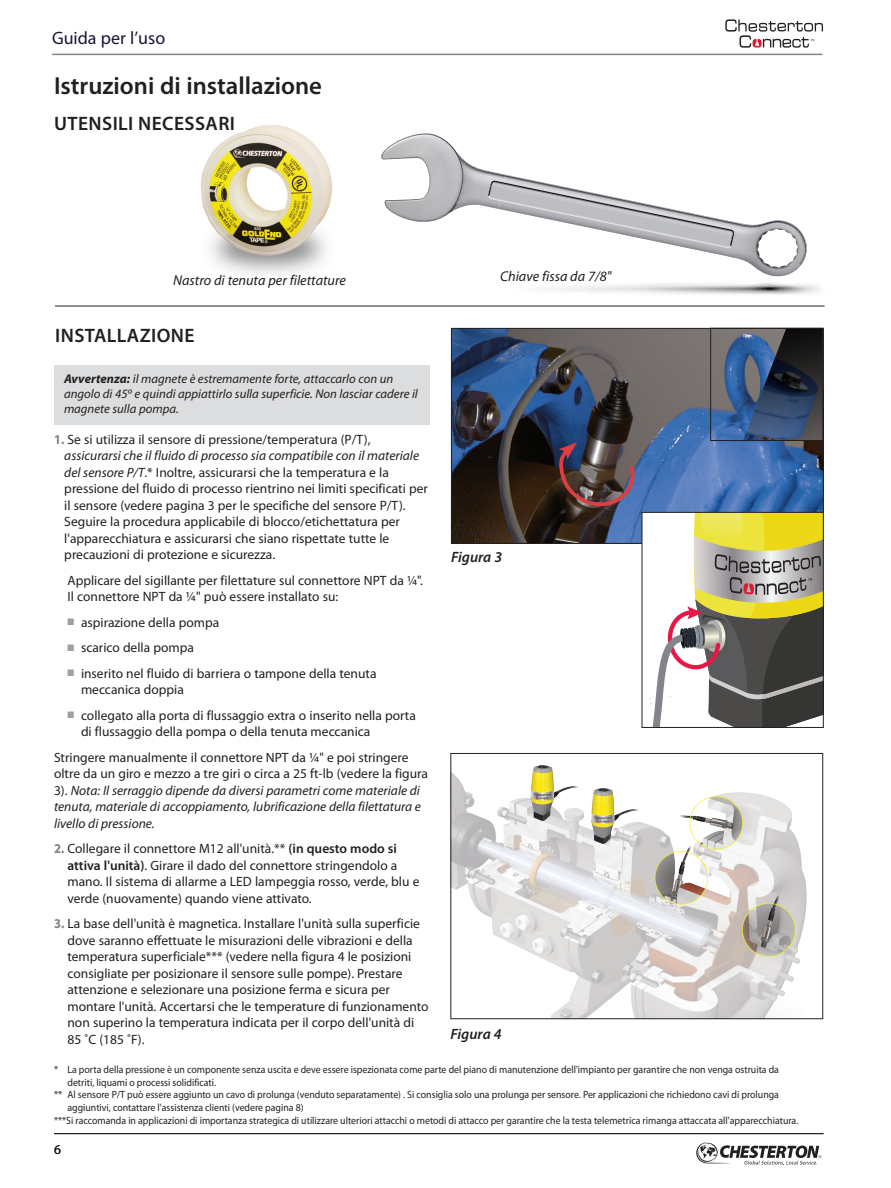
<style>
.page{position:relative;width:891px;height:1188px;background:#fff}
.page>*{position:absolute;margin:0;border:0;box-sizing:border-box;transform-origin:0 0}
.t1{font:600 24.75px "Myriad Pro";color:#231f20}
.t2{font:600 19.5px "Myriad Pro";letter-spacing:.02em;color:#231f20}
.t3{font:18px "Myriad Pro";color:#181436}
.t4{font:italic 600 15px "Myriad Pro";color:#231f20}
.t5{font:italic 14.25px "Myriad Pro";color:#231f20}
.t6{font:13.5px/16.5px "Myriad Pro";color:#231f20}
.t7{font:italic 13.5px/16.5px "Myriad Pro";color:#231f20}
.t8{font:italic 12.75px/15px "Myriad Pro";color:#231f20}
.t9{font:10.5px "Myriad Pro";color:#231f20;scale:.94 1}
.s1{font-weight:700}
.s2{font-weight:700;color:#808285}
.s3{font-style:italic}
.s4{color:#9d9fa2}
.s5{font-style:normal}
.s6{font-weight:600}
</style>
<div class="page">
<svg style="left:696px;top:1142px;width:125px;height:23px"></svg>
<hr style="left:54px;top:1133px;width:770px;height:1px;background:#231f20">
<svg style="left:725px;top:19px;width:98px;height:29px"></svg>
<svg style="left:381px;top:133px;width:439px;height:162px"></svg>
<img style="left:200px;top:125px;width:132px;height:150px">
<hr style="left:55px;top:306px;width:770px;height:1px;background:#231f20">
<img style="left:453px;top:330px;width:369px;height:212px">
<img style="left:743px;top:330px;width:78px;height:109px">
<div style="left:710px;top:328px;width:113px;height:113px;border:1px solid #231f20"></div>
<img style="left:555px;top:442px;width:79px;height:69px">
<hr style="left:52px;top:54px;width:770px;height:1px;background:#808285">
<svg style="left:644px;top:514px;width:178px;height:212px"></svg>
<div style="left:642px;top:512px;width:182px;height:216px;border:1px solid #231f20"></div>
<img style="left:452px;top:765px;width:355px;height:252px">
<div style="left:450px;top:753px;width:373px;height:266px;border:1px solid #231f20"></div>
<div style="left:54px;top:365px;width:376px;height:59px;background:#dcdddf"></div>
<h3 class="t3" style="left:52px;top:26px;width:115px">Guida per l’uso</h3>
<h1 class="t1" style="left:54px;top:70px;width:270px">Istruzioni di installazione</h1>
<h2 class="t2" style="left:54px;top:111px;width:182px">UTENSILI NECESSARI</h2>
<p class="t5" style="left:173px;top:271px;width:174px">Nastro di tenuta per filettature</p>
<p class="t5" style="left:500px;top:267px;width:112px">Chiave fissa da 7/8"</p>
<h2 class="t2" style="left:55px;top:323px;width:141px">INSTALLAZIONE</h2>
<p class="t8" style="left:64px;top:371px;width:355px"><span class="s1">Avvertenza:</span> il magnete è estremamente forte, attaccarlo con un angolo di 45º e quindi appiattirlo sulla superficie. Non lasciar cadere il magnete sulla pompa.</p>
<p class="t6" style="left:64px;top:431px;width:365px;text-indent:-10px"><span class="s2">1.</span> Se si utilizza il sensore di pressione/temperatura (P/T), <span class="s3">assicurarsi che il fluido di processo sia compatibile con il materiale del sensore P/T</span>.* Inoltre, assicurarsi che la temperatura e la pressione del fluido di processo rientrino nei limiti specificati per il sensore (vedere pagina 3 per le specifiche del sensore P/T).<br>Seguire la procedura applicabile di blocco/etichettatura per l'apparecchiatura e assicurarsi che siano rispettate tutte le precauzioni di protezione e sicurezza.</p>
<p class="t6" style="left:68px;top:572px;width:357px">Applicare del sigillante per filettature sul connettore NPT da ¼".<br>Il connettore NPT da ¼" può essere installato su:</p>
<p class="t6" style="left:68px;top:614px;width:153px"><span class="s4">■</span> aspirazione della pompa</p>
<p class="t6" style="left:68px;top:639px;width:128px"><span class="s4">■</span> scarico della pompa</p>
<p class="t6" style="left:81px;top:665px;width:297px;text-indent:-14px"><span class="s4">■</span> inserito nel fluido di barriera o tampone della tenuta meccanica doppia</p>
<p class="t6" style="left:81px;top:707px;width:336px;text-indent:-14px"><span class="s4">■</span> collegato alla porta di flussaggio extra o inserito nella porta di flussaggio della pompa o della tenuta meccanica</p>
<p class="t7" style="left:54px;top:749px;width:376px"><span class="s5">Stringere manualmente il connettore NPT da ¼" e poi stringere oltre da un giro e mezzo a tre giri o circa a 25 ft-lb (vedere la figura 3).</span> Nota: Il serraggio dipende da diversi parametri come materiale di tenuta, materiale di accoppiamento, lubrificazione della filettatura e livello di pressione.</p>
<p class="t6" style="left:67px;top:840px;width:354px;text-indent:-13px"><span class="s2">2.</span> Collegare il connettore M12 all'unità.** <span class="s6">(in questo modo si attiva l'unità)</span>. Girare il dado del connettore stringendolo a mano. Il sistema di allarme a LED lampeggia rosso, verde, blu e verde (nuovamente) quando viene attivato.</p>
<p class="t6" style="left:67px;top:915px;width:363px;text-indent:-13px"><span class="s2">3.</span> La base dell'unità è magnetica. Installare l'unità sulla superficie dove saranno effettuate le misurazioni delle vibrazioni e della temperatura superficiale*** (vedere nella figura 4 le posizioni consigliate per posizionare il sensore sulle pompe). Prestare attenzione e selezionare una posizione ferma e sicura per montare l'unità. Accertarsi che le temperature di funzionamento non superino la temperatura indicata per il corpo dell'unità di 85 ˚C (185 ˚F).</p>
<p class="t4" style="left:451px;top:547px;width:53px">Figura 3</p>
<p class="t4" style="left:450px;top:1024px;width:53px">Figura 4</p>
<p class="t9" style="left:54px;top:1063px;width:773px">* La porta della pressione è un componente senza uscita e deve essere ispezionata come parte del piano di manutenzione dell'impianto per garantire che non venga ostruita da</p>
<p class="t9" style="left:68px;top:1076px;width:160px">detriti, liquami o processi solidificati.</p>
<p class="t9" style="left:54px;top:1088px;width:773px">** Al sensore P/T può essere aggiunto un cavo di prolunga (venduto separatamente) . Si consiglia solo una prolunga per sensore. Per applicazioni che richiedono cavi di prolunga</p>
<p class="t9" style="left:68px;top:1101px;width:253px">aggiuntivi, contattare l'assistenza clienti (vedere pagina 8)</p>
<p class="t9" style="left:54px;top:1114px;width:793px">***Si raccomanda in applicazioni di importanza strategica di utilizzare ulteriori attacchi o metodi di attacco per garantire che la testa telemetrica rimanga attaccata all'apparecchiatura.</p>
<p class="t6" style="left:54px;top:1141px;width:8px">6</p>
</div>
